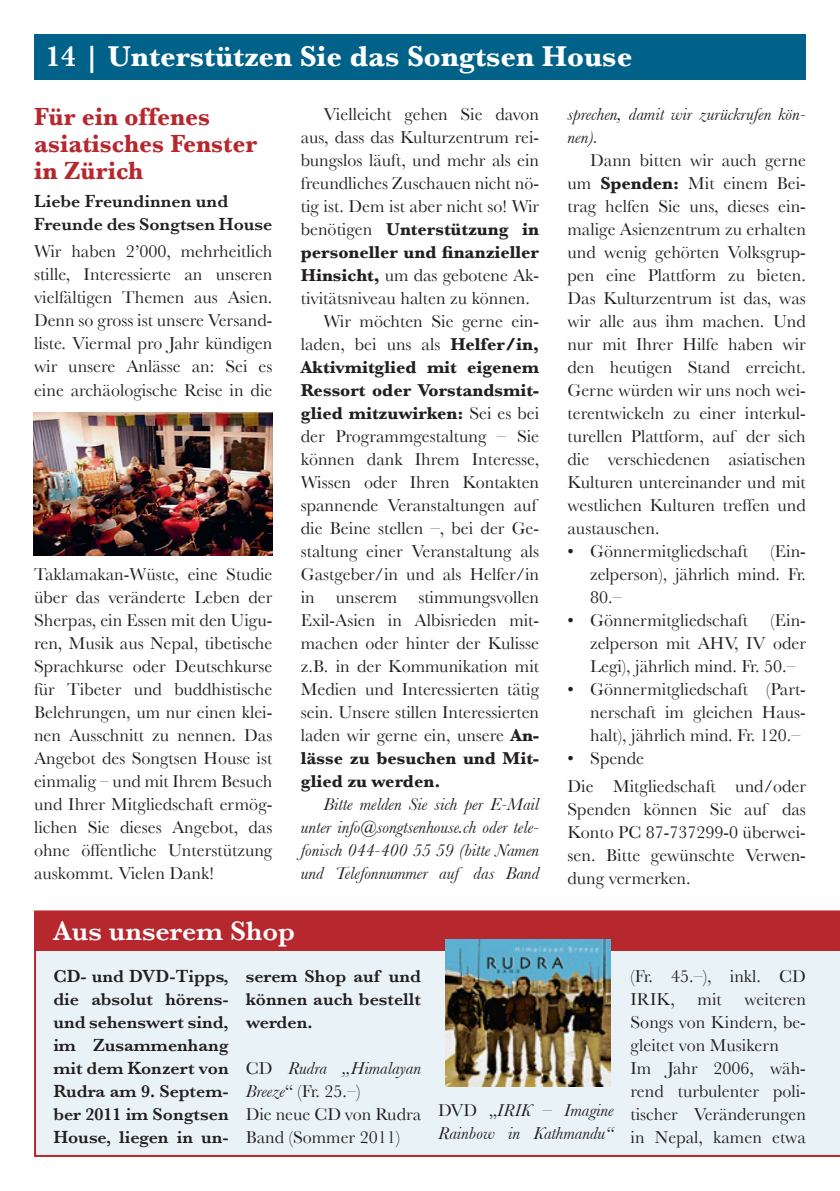
<style>
.page{position:relative;width:840px;height:1191px;background:#fff}
.page>*{position:absolute;margin:0;border:0;box-sizing:border-box;transform-origin:0 0}
.t1{font:700 30px "Baskerville";color:#fff}
.t2{font:600 28px "Baskerville";color:#fff}
.t3{font:700 26px/27px "Baskerville";color:#b7282e;scale:.96 1}
.t4{font:18px/23px "Baskerville";color:#231f20;text-align:justify}
.t5{font:600 18px/23px "Baskerville";color:#231f20;text-align:justify}
.t6{font:italic 18px/23px "Baskerville";color:#231f20}
.t7{font:700 18px "Baskerville";color:#231f20}
.s1{font-weight:600}
.s2{font-weight:400}
.s3{font-weight:700}
.s4{font-style:italic}
.s5{font-style:normal}
</style>
<div class="page">
<div style="left:34px;top:34px;width:771px;height:45px;background:#006288"></div>
<div style="left:34px;top:910px;width:805px;height:247px;background:#e9f3f7"></div>
<div style="left:34px;top:912px;width:771px;height:39px;background:#b7282e"></div>
<div style="left:790px;top:912px;width:49px;height:39px;background:#b7282e"></div>
<img style="left:33px;top:412px;width:239px;height:144px">
<img style="left:445px;top:939px;width:165px;height:147px">
<h1 class="t1" style="left:46px;top:38px;width:587px"><span class="s1">14 |</span> Unterstützen Sie das Songtsen House</h1>
<h3 class="t3" style="left:34px;top:103px;width:234px">Für ein offenes asiatisches Fenster in Zürich</h3>
<p class="t5" style="left:34px;top:189px;width:240px">Liebe Freundinnen und<br>Freunde des Songtsen House</p>
<p class="t4" style="left:34px;top:240px;width:240px">Wir haben 2’000, mehrheitlich stille, Interessierte an unseren vielfältigen Themen aus Asien.<br>Denn so gross ist unsere Versand&shy;liste. Viermal pro Jahr kündigen wir unsere Anlässe an: Sei es eine archäologische Reise in die</p>
<p class="t4" style="left:323px;top:102px;width:217px">Vielleicht gehen Sie davon</p>
<p class="t4" style="left:300px;top:125px;width:240px">aus, dass das Kulturzentrum rei-</p>
<p class="t4" style="left:300px;top:148px;width:240px">bungslos läuft, und mehr als ein</p>
<p class="t4" style="left:300px;top:171px;width:240px">freundliches Zuschauen nicht nö-</p>
<p class="t4" style="left:300px;top:194px;width:240px">tig ist. Dem ist aber nicht so! Wir</p>
<p class="t7" style="left:300px;top:218px;width:240px"><span class="s2">benötigen</span> Unterstützung in</p>
<p class="t7" style="left:300px;top:241px;width:240px">personeller und finanzieller</p>
<p class="t4" style="left:300px;top:263px;width:240px"><span class="s3">Hinsicht,</span> um das gebotene Ak-</p>
<p class="t4" style="left:300px;top:286px;width:230px">tivitätsniveau halten zu können.</p>
<p class="t4" style="left:323px;top:309px;width:217px">Wir möchten Sie gerne ein-</p>
<p class="t4" style="left:300px;top:332px;width:240px">laden, bei uns als <span class="s3">Helfer/in,</span></p>
<p class="t7" style="left:300px;top:357px;width:240px">Aktivmitglied mit eigenem</p>
<p class="t7" style="left:300px;top:380px;width:240px">Ressort oder Vorstandsmit-</p>
<p class="t7" style="left:300px;top:403px;width:240px">glied mitzuwirken: <span class="s2">Sei es bei</span></p>
<p class="t4" style="left:300px;top:424px;width:240px">der Programmgestaltung – Sie</p>
<p class="t4" style="left:300px;top:447px;width:240px">können dank Ihrem Interesse,</p>
<p class="t4" style="left:300px;top:470px;width:240px">Wissen oder Ihren Kontakten</p>
<p class="t4" style="left:300px;top:493px;width:237px">spannende Veranstaltungen auf</p>
<p class="t4" style="left:300px;top:516px;width:240px">die Beine stellen –, bei der Ge-</p>
<p class="t4" style="left:300px;top:539px;width:240px">staltung einer Veranstaltung als</p>
<p class="t4" style="left:300px;top:562px;width:240px">Gastgeber/in und als Helfer/in</p>
<p class="t4" style="left:300px;top:585px;width:240px">in unserem stimmungsvollen</p>
<p class="t4" style="left:300px;top:608px;width:240px">Exil-Asien in Albisrieden mit-</p>
<p class="t4" style="left:300px;top:631px;width:240px">machen oder hinter der Kulisse</p>
<p class="t4" style="left:300px;top:654px;width:240px">z.B. in der Kommunikation mit</p>
<p class="t4" style="left:300px;top:677px;width:240px">Medien und Interessierten tätig</p>
<p class="t4" style="left:300px;top:700px;width:240px">sein. Unsere stillen Interessierten</p>
<p class="t4" style="left:300px;top:724px;width:240px">laden wir gerne ein, unsere <span class="s3">An-</span></p>
<p class="t7" style="left:300px;top:748px;width:240px">lässe zu besuchen und Mit-</p>
<p class="t7" style="left:300px;top:771px;width:141px">glied zu werden.</p>
<p class="t6" style="left:300px;top:793px;width:240px;text-align:justify;text-indent:23px">Bitte melden Sie sich per E-Mail unter info@songtsenhouse.ch oder tele&shy;fonisch 044-400 55 59 (bitte Namen und Telefonnummer auf das Band</p>
<p class="t6" style="left:567px;top:103px;width:240px">sprechen, damit wir zurückrufen kön&shy;nen).</p>
<p class="t4" style="left:567px;top:149px;width:240px;text-indent:23px">Dann bitten wir auch gerne um <span class="s3">Spenden:</span> Mit einem Bei&shy;trag helfen Sie uns, dieses ein&shy;malige Asienzentrum zu erhalten und wenig gehörten Volksgrup&shy;pen eine Plattform zu bieten.<br>Das Kulturzentrum ist das, was wir alle aus ihm machen. Und nur mit Ihrer Hilfe haben wir den heutigen Stand erreicht.<br>Gerne würden wir uns noch wei&shy;terentwickeln zu einer interkul&shy;turellen Plattform, auf der sich die verschiedenen asiatischen Kulturen untereinander und mit westlichen Kulturen treffen und austauschen.</p>
<p class="t4" style="left:567px;top:540px;width:182px">• Gönnermitgliedschaft</p>
<p class="t4" style="left:590px;top:540px;width:217px;text-indent:180px">(Ein&shy;zelperson), jährlich mind. Fr.<br>80.–</p>
<p class="t4" style="left:567px;top:609px;width:182px">• Gönnermitgliedschaft</p>
<p class="t4" style="left:34px;top:562px;width:240px">Taklamakan-Wüste, eine Studie über das veränderte Leben der Sherpas, ein Essen mit den Uigu&shy;ren, Musik aus Nepal, tibetische Sprachkurse oder Deutschkurse für Tibeter und buddhistische Belehrungen, um nur einen klei&shy;nen Ausschnitt zu nennen. Das Angebot des Songtsen House ist einmalig – und mit Ihrem Besuch und Ihrer Mitgliedschaft ermög&shy;lichen Sie dieses Angebot, das ohne öffentliche Unterstützung auskommt. Vielen Dank!</p>
<p class="t4" style="left:590px;top:609px;width:217px;text-indent:180px">(Ein&shy;zelperson mit AHV, IV oder Legi), jährlich mind. Fr. 50.–</p>
<p class="t4" style="left:590px;top:678px;width:217px;text-indent:-23px">• Gönnermitgliedschaft (Part&shy;nerschaft im gleichen Haus&shy;halt), jährlich mind. Fr. 120.–</p>
<p class="t4" style="left:567px;top:744px;width:240px;line-height:27.6px">• Spende<br>Die Mitgliedschaft und/oder</p>
<p class="t4" style="left:567px;top:797px;width:240px">Spenden können Sie auf das Konto PC 87-737299-0 überwei&shy;sen. Bitte gewünschte Verwen&shy;dung vermerken.</p>
<h2 class="t2" style="left:53px;top:915px;width:243px">Aus unserem Shop</h2>
<p class="t5" style="left:53px;top:964px;width:177px">CD- und DVD-Tipps, die absolut hörens&shy;und sehenswert sind, im Zusammenhang mit dem Konzert von Rudra am 9. Septem&shy;ber 2011 im Songtsen House, liegen in un-</p>
<p class="t5" style="left:245px;top:964px;width:177px">serem Shop auf und können auch bestellt werden.</p>
<p class="t4" style="left:245px;top:1056px;width:177px;text-align:left">CD <span class="s4">Rudra „Himalayan<br>Breeze</span>“ (Fr. 25.–)<br>Die neue CD von Rudra<br>Band (Sommer 2011)</p>
<p class="t6" style="left:438px;top:1098px;width:177px"><span class="s5">DVD „</span>IRIK – Imagine<br>Rainbow in Kathmandu“</p>
<p class="t4" style="left:630px;top:964px;width:177px">(Fr. 45.–), inkl. CD<br>IRIK,</p>
<p class="t4" style="left:630px;top:987px;width:177px;text-align:left;text-indent:114px">weiteren<br>Songs von Kindern, be&shy;gleitet von Musikern<br>Im Jahr 2006, wäh&shy;rend turbulenter poli&shy;tischer Veränderungen in Nepal, kamen etwa</p>
<p class="t4" style="left:697px;top:987px;width:26px">mit</p>
</div>
